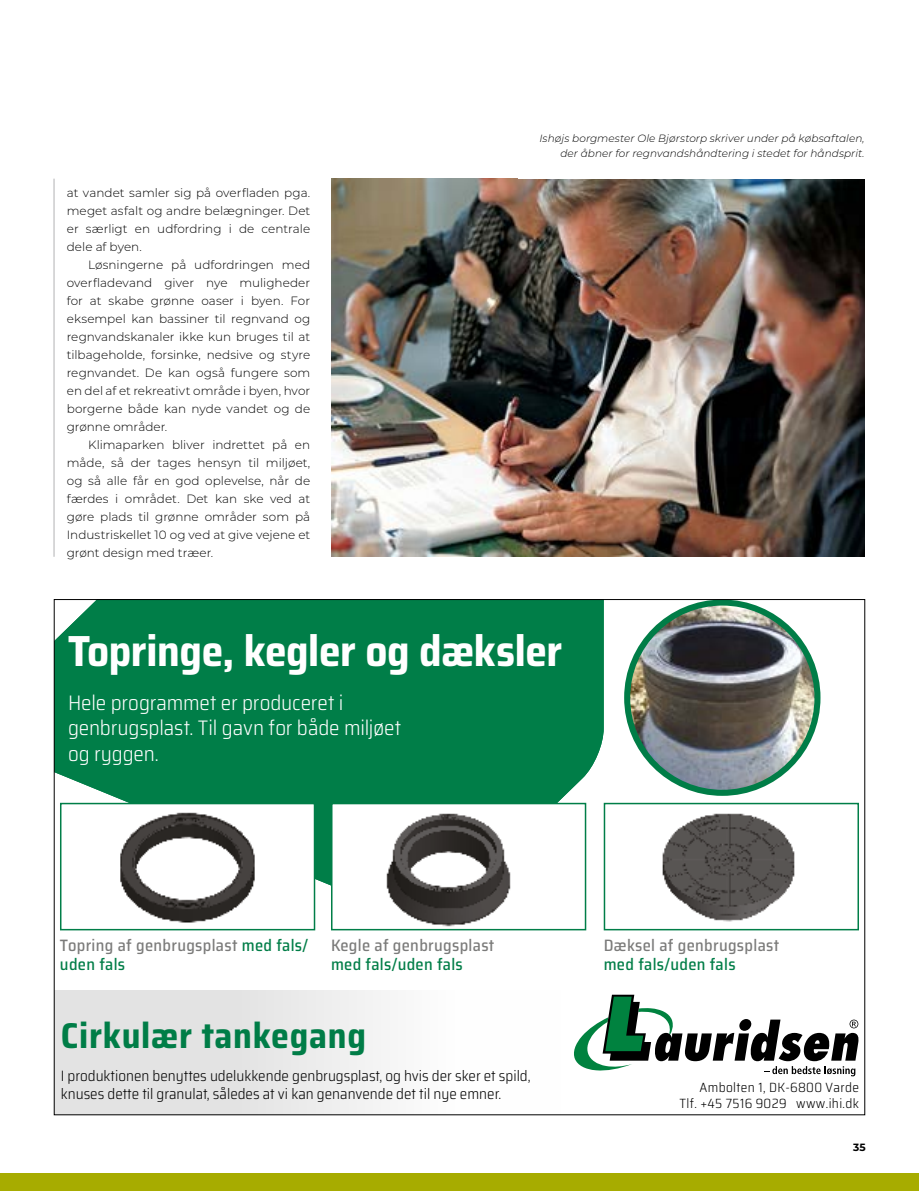
<style>
.page{position:relative;width:919px;height:1191px;background:#fff}
.page>*{position:absolute;margin:0;border:0;box-sizing:border-box;transform-origin:0 0}
.t1{font:700 semi-condensed 43.5px "Saira";letter-spacing:-.01em;color:#fff}
.t2{font:700 semi-condensed 36px "Saira";letter-spacing:.02em;color:#007d47}
.t3{font:300 semi-condensed 21px/25.5px "Saira";letter-spacing:-.005em;color:#fff}
.t4{font:500 semi-condensed 16.5px/19px "Saira";letter-spacing:.02em;color:#7b7b7a}
.t5{font:500 semi-condensed 16.5px "Saira";letter-spacing:.02em;color:#007d47}
.t6{font:300 semi-condensed 15px/18px "Saira";color:#000}
.t7{font:300 semi-condensed 13.35px/16px "Saira";letter-spacing:.025em;color:#000;text-align:right}
.t8{font:300 12px/18px "Montserrat";letter-spacing:.005em;color:#000;text-align:justify}
.t9{font:italic 300 10.5px/15px "Montserrat";letter-spacing:.005em;color:#000;text-align:right}
.t10{font:700 10.5px "Montserrat";color:#000}
.s1{color:#007d47}
</style>
<div class="page">
<div style="left:0;top:1173px;width:918px;height:18px;background:#a7ac00"></div>
<div style="left:56px;top:601px;width:547px;height:316px;background:#007e48"></div>
<img style="left:627px;top:602px;width:190px;height:191px;border-radius:95px">
<div style="left:624px;top:599px;width:196px;height:197px;border:6px solid #007d47;border-radius:50%"></div>
<div style="left:61px;top:803px;width:253px;height:126px;background:#fff"></div>
<img style="left:120px;top:812px;width:135px;height:111px">
<div style="left:60px;top:803px;width:255px;height:127px;border:2px solid #007e48"></div>
<div style="left:332px;top:803px;width:253px;height:126px;background:#fff"></div>
<img style="left:386px;top:813px;width:125px;height:114px">
<div style="left:331px;top:803px;width:255px;height:127px;border:2px solid #007e48"></div>
<img style="left:662px;top:813px;width:133px;height:109px">
<div style="left:603px;top:803px;width:255px;height:127px;border:2px solid #007e48"></div>
<svg style="left:574px;top:994px;width:284px;height:82px"></svg>
<div style="left:54px;top:990px;width:506px;height:124px;background:linear-gradient(to right,#dcdcdc,#fff)"></div>
<img style="left:331px;top:179px;width:533px;height:378px">
<hr style="left:54px;top:179px;width:1px;height:378px;background:#b1b2b3">
<p class="t8" style="left:67px;top:183px;width:245px">at vandet samler sig på overfladen pga. meget asfalt og andre belægninger. Det er særligt en udfordring i de centrale dele af byen.</p>
<p class="t8" style="left:67px;top:255px;width:245px;text-indent:21px">Løsningerne på udfordringen med overfladevand giver nye muligheder for at skabe grønne oaser i byen. For eksempel kan bassiner til regnvand og regnvandskanaler ikke kun bruges til at tilbageholde, forsinke, nedsive og styre regnvandet. De kan også fungere som en del af et rekreativt område i byen, hvor borgerne både kan nyde vandet og de grønne områder.</p>
<p class="t8" style="left:67px;top:435px;width:245px;text-indent:21px">Klimaparken bliver indrettet på en måde, så der tages hensyn til miljøet, og så alle får en god oplevelse, når de færdes i området. Det kan ske ved at gøre plads til grønne områder som på Industriskellet 10 og ved at give vejene et grønt design med træer.</p>
<p class="t9" style="left:539px;top:131px;width:327px">Ishøjs borgmester Ole Bjørstorp skriver under på købsaftalen, der åbner for regnvandshåndtering i stedet for håndsprit.</p>
<h1 class="t1" style="left:68px;top:617px;width:495px">Topringe, kegler og dæksler</h1>
<h3 class="t3" style="left:68px;top:689px;width:334px">Hele programmet er produceret i genbrugsplast. Til gavn for både miljøet og ryggen.</h3>
<h3 class="t4" style="left:60px;top:935px;width:249px">Topring af genbrugsplast <span class="s1">med fals/ uden fals</span></h3>
<h3 class="t4" style="left:331px;top:935px;width:165px">Kegle af genbrugsplast</h3>
<h3 class="t5" style="left:331px;top:951px;width:133px">med fals/uden fals</h3>
<h2 class="t2" style="left:61px;top:1007px;width:307px">Cirkulær tankegang</h2>
<p class="t6" style="left:61px;top:1066px;width:471px">I produktionen benyttes udelukkende genbrugsplast, og hvis der sker et spild, knuses dette til granulat, således at vi kan genanvende det til nye emner.</p>
<h3 class="t4" style="left:603px;top:935px;width:177px">Dæksel af genbrugsplast</h3>
<h3 class="t5" style="left:603px;top:951px;width:133px">med fals/uden fals</h3>
<p class="t7" style="left:679px;top:1078px;width:181px">Ambolten 1, DK-6800 Varde<br>Tlf. +45 7516 9029 www.ihi.dk</p>
<p class="t10" style="left:853px;top:1139px;width:14px">35</p>
</div>
